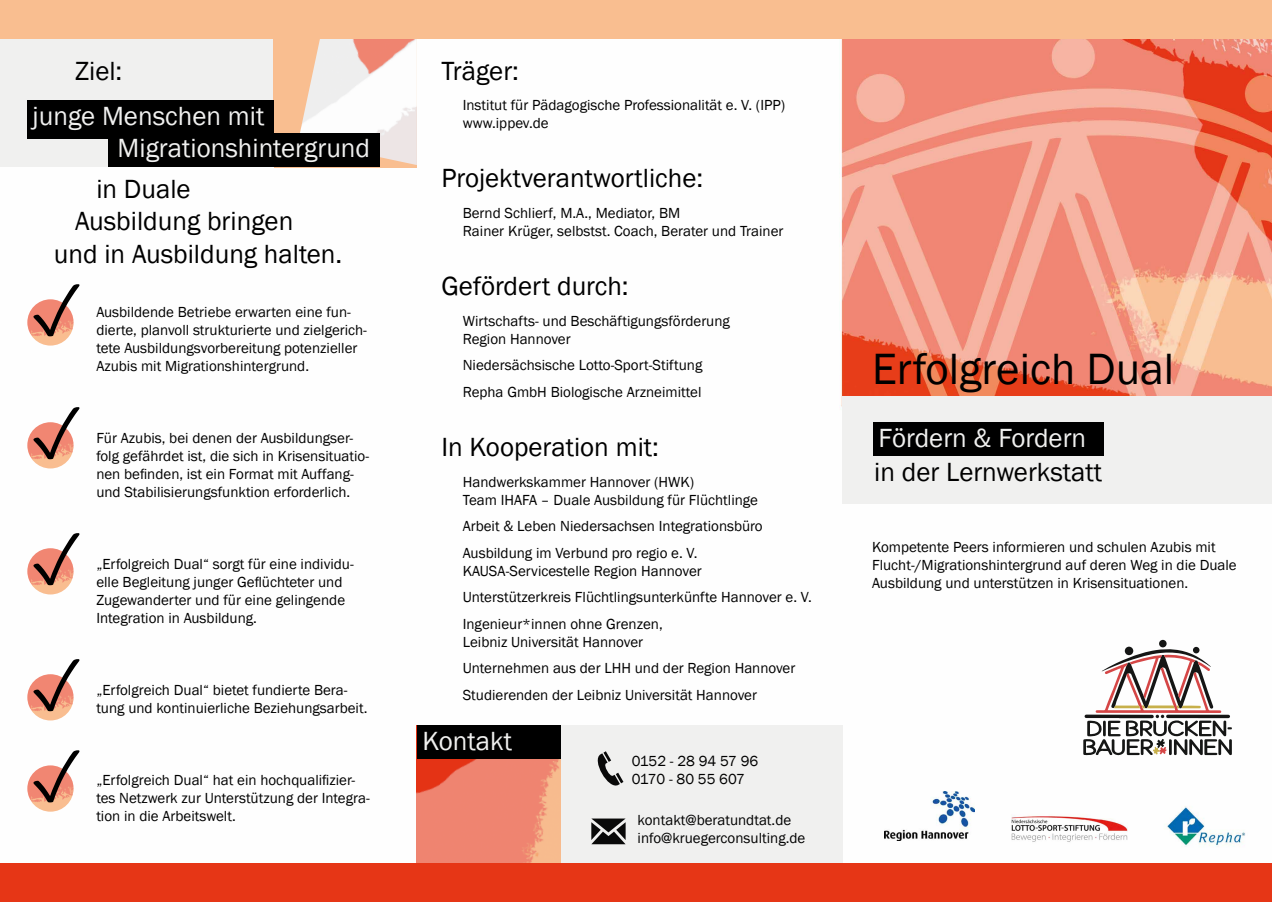
<style>
.page{position:relative;width:1272px;height:902px;background:#fff}
.page>*{position:absolute;margin:0;border:0;box-sizing:border-box;transform-origin:0 0}
.t1{font:69.9px/124.9px "Segoe UI Emoji";color:#000;text-align:justify}
.t2{font:45px "Franklin Gothic";color:#000}
.t3{font:27px "Franklin Gothic";color:#000}
.t4{font:27px/32.4px "Franklin Gothic";color:#f0f0ef}
.t5{font:15px/18px "Franklin Gothic";color:#000}
</style>
<div class="page">
<img style="left:0;top:38px;width:1271px;height:825px">
<div style="left:842px;top:396px;width:429px;height:108px;background:#f0f0ef"></div>
<div style="left:0;top:1px;width:417px;height:165px;background:#f0f0ef"></div>
<div style="left:417px;top:725px;width:425px;height:176px;background:#f0f0ef"></div>
<div style="left:275px;top:0;width:142px;height:167px;background:#f9be90"></div>
<img style="left:298px;top:39px;width:119px;height:126px">
<img style="left:417px;top:759px;width:143px;height:104px">
<svg style="left:1124px;top:646px;width:9px;height:9px"></svg>
<svg style="left:1158px;top:639px;width:8px;height:8px"></svg>
<svg style="left:1083px;top:648px;width:148px;height:107px"></svg>
<div style="left:872px;top:422px;width:231px;height:34px;background:#000"></div>
<div style="left:27px;top:100px;width:247px;height:38px;background:#000"></div>
<div style="left:108px;top:134px;width:271px;height:33px;background:#000"></div>
<img style="left:884px;top:791px;width:90px;height:49px">
<img style="left:1007px;top:810px;width:124px;height:37px">
<img style="left:1160px;top:802px;width:87px;height:52px">
<svg style="left:597px;top:751px;width:26px;height:34px"></svg>
<svg style="left:591px;top:818px;width:34px;height:26px"></svg>
<div style="left:0;top:863px;width:1271px;height:38px;background:#e63616"></div>
<div style="left:417px;top:725px;width:143px;height:34px;background:#000"></div>
<img style="left:27px;top:299px;width:47px;height:46px;border-radius:23px">
<img style="left:27px;top:422px;width:47px;height:46px;border-radius:23px">
<img style="left:27px;top:548px;width:47px;height:46px;border-radius:23px">
<img style="left:27px;top:674px;width:47px;height:46px;border-radius:23px">
<img style="left:27px;top:765px;width:47px;height:46px;border-radius:23px">
<div style="left:0;top:0;width:1271px;height:38px;background:#f9be90"></div>
<svg style="left:33px;top:749px;width:46px;height:53px"></svg>
<h3 class="t3" style="left:75px;top:54px;width:49px">Ziel:</h3>
<h3 class="t4" style="left:118px;top:100px;width:254px;text-indent:-85px">junge Menschen mit<br>Migrationshintergrund</h3>
<h3 class="t3" style="left:96px;top:172px;width:96px">in Duale</h3>
<h3 class="t3" style="left:75px;top:205px;width:220px">Ausbildung bringen</h3>
<h3 class="t3" style="left:54px;top:237px;width:290px">und in Ausbildung halten.</h3>
<p class="t5" style="left:96px;top:303px;width:272px">Ausbildende Betriebe erwarten eine fun&shy;dierte, planvoll strukturierte und zielgerich&shy;tete Ausbildungsvorbereitung potenzieller Azubis mit Migrationshintergrund.</p>
<h1 class="t1" style="left:30px;top:248px;width:54px">✓ ✓ ✓ ✓</h1>
<p class="t5" style="left:96px;top:429px;width:274px">Für Azubis, bei denen der Ausbildungser&shy;folg gefährdet ist, die sich in Krisensituatio&shy;nen befinden, ist ein Format mit Auffang&shy;und Stabilisierungsfunktion erforderlich.</p>
<p class="t5" style="left:96px;top:555px;width:259px">„Erfolgreich Dual“ sorgt für eine individu&shy;elle Begleitung junger Geflüchteter und Zugewanderter und für eine gelingende Integration in Ausbildung.</p>
<p class="t5" style="left:96px;top:681px;width:272px">„Erfolgreich Dual“ bietet fundierte Bera&shy;tung und kontinuierliche Beziehungsarbeit.</p>
<p class="t5" style="left:96px;top:771px;width:275px">„Erfolgreich Dual“ hat ein hochqualifizier&shy;tes Netzwerk zur Unterstützung der Integra&shy;tion in die Arbeitswelt.</p>
<h3 class="t3" style="left:441px;top:54px;width:79px">Träger:</h3>
<p class="t5" style="left:463px;top:97px;width:324px">Institut für Pädagogische Professionalität e. V. (IPP) www.ippev.de</p>
<h3 class="t3" style="left:441px;top:161px;width:263px">Projektverantwortliche:</h3>
<p class="t5" style="left:463px;top:204px;width:322px">Bernd Schlierf, M.A., Mediator, BM<br>Rainer Krüger, selbstst. Coach, Berater und Trainer</p>
<h3 class="t3" style="left:441px;top:269px;width:189px">Gefördert durch:</h3>
<p class="t5" style="left:463px;top:312px;width:269px">Wirtschafts- und Beschäftigungsförderung<br>Region Hannover</p>
<p class="t5" style="left:463px;top:352px;width:241px;line-height:26.5px">Niedersächsische Lotto-Sport-Stiftung<br>Repha GmbH Biologische Arzneimittel</p>
<h3 class="t3" style="left:441px;top:430px;width:219px">In Kooperation mit:</h3>
<p class="t5" style="left:463px;top:473px;width:297px">Handwerkskammer Hannover (HWK)<br>Team IHAFA – Duale Ausbildung für Flüchtlinge</p>
<p class="t5" style="left:463px;top:513px;width:301px;line-height:26.5px">Arbeit &amp; Leben Niedersachsen Integrationsbüro<br>Ausbildung im Verbund pro regio e. V.</p>
<p class="t5" style="left:463px;top:557px;width:350px;line-height:26.5px">KAUSA-Servicestelle Region Hannover<br>Unterstützerkreis Flüchtlingsunterkünfte Hannover e. V.<br>Ingenieur*innen ohne Grenzen,</p>
<p class="t5" style="left:463px;top:628px;width:334px;line-height:26.5px">Leibniz Universität Hannover<br>Unternehmen aus der LHH und der Region Hannover<br>Studierenden der Leibniz Universität Hannover</p>
<h3 class="t4" style="left:422px;top:725px;width:91px">Kontakt</h3>
<p class="t5" style="left:631px;top:752px;width:128px">0152 - 28 94 57 96<br>0170 - 80 55 607</p>
<p class="t5" style="left:637px;top:811px;width:169px">kontakt@beratundtat.de info@kruegerconsulting.de</p>
<h2 class="t2" style="left:872px;top:340px;width:304px">Erfolgreich Dual</h2>
<h3 class="t4" style="left:878px;top:422px;width:209px">Fördern &amp; Fordern</h3>
<h3 class="t3" style="left:874px;top:455px;width:229px">in der Lernwerkstatt</h3>
<p class="t5" style="left:872px;top:538px;width:366px">Kompetente Peers informieren und schulen Azubis mit<br>Flucht-/Migrationshintergrund auf deren Weg in die Duale<br>Ausbildung und unterstützen in Krisensituationen.</p>
</div>
